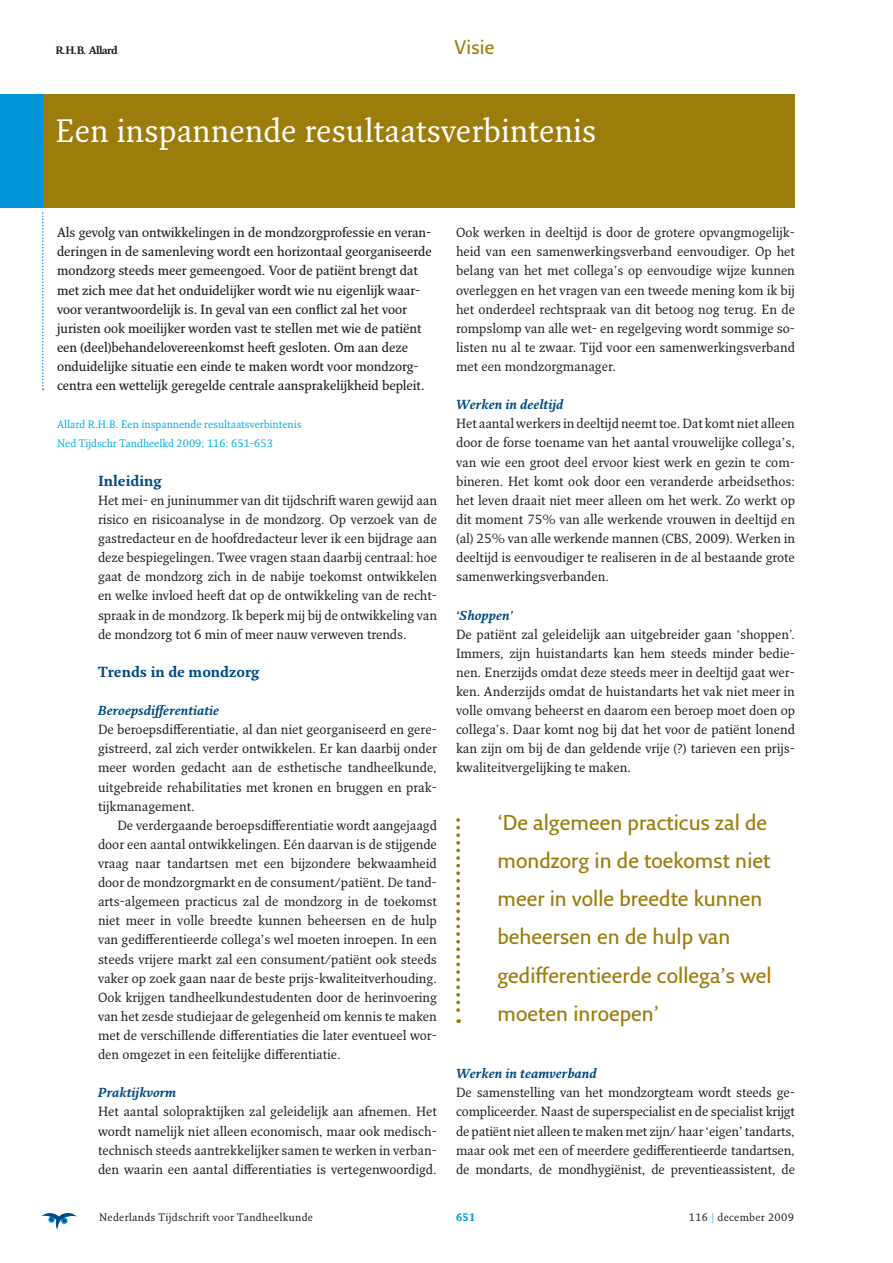
<style>
.page{position:relative;width:893px;height:1263px;background:#fff}
.page>*{position:absolute;margin:0;border:0;box-sizing:border-box;transform-origin:0 0}
.t1{font:31.5px "Fresco Plus Pro";color:#fff}
.t2{font:600 21px/38.2px "Fresco Sans Plus Pro";color:#9c7d0c}
.t3{font:600 19.05px "Fresco Sans Plus Pro";letter-spacing:.015em;color:#9c7d0c}
.t4{font:700 14.25px "Fresco Plus Pro";color:#004b84}
.t5{font:12.9px/19px "Fresco Plus Pro";color:#231f20;text-align:justify}
.t6{font:600 12.9px/19px "Fresco Plus Pro";color:#231f20}
.t7{font:italic 700 12.75px "Fresco Plus Pro";color:#004b84}
.t8{font:10.5px/19px "Fresco Plus Pro";color:#00aeef}
.t9{font:10.5px "Fresco Plus Pro";letter-spacing:.03em;color:#231f20}
.t10{font:700 10.5px "Fresco Plus Pro";letter-spacing:-.06em;color:#231f20}
.t11{font:700 10.5px "Fresco Plus Pro";color:#0095da}
.s1{color:#0095da}
</style>
<div class="page">
<svg style="left:41px;top:1213px;width:36px;height:17px"></svg>
<div style="left:43px;top:94px;width:752px;height:114px;background:#9c7d0c"></div>
<div style="left:0;top:94px;width:43px;height:114px;background:#0095da"></div>
<svg style="left:42px;top:213px;width:2px;height:177px"></svg>
<svg style="left:456px;top:820px;width:4px;height:203px"></svg>
<p class="t10" style="left:55px;top:46px;width:64px">R.H.B. Allard</p>
<h3 class="t3" style="left:455px;top:39px;width:41px">Visie</h3>
<h1 class="t1" style="left:55px;top:117px;width:542px">Een inspannende resultaatsverbintenis</h1>
<p class="t6" style="left:57px;top:224px;width:376px">Als gevolg van ontwikkelingen in de mondzorgprofessie en veran&shy;deringen in de samenleving wordt een horizontaal georganiseerde mondzorg steeds meer gemeengoed. Voor de patiënt brengt dat met zich mee dat het onduidelijker wordt wie nu eigenlijk waar&shy;voor verantwoordelijk is. In geval van een conflict zal het voor juristen ook moeilijker worden vast te stellen met wie de patiënt een (deel)behandelovereenkomst heeft gesloten. Om aan deze onduidelijke situatie een einde te maken wordt voor mondzorg&shy;centra een wettelijk geregelde centrale aansprakelijkheid bepleit.</p>
<p class="t8" style="left:57px;top:416px;width:246px">Allard R.H.B. Een inspannende resultaatsverbintenis<br>Ned Tijdschr Tandheelkd 2009; 116: 651-653</p>
<p class="t4" style="left:98px;top:475px;width:65px">Inleiding</p>
<p class="t5" style="left:98px;top:492px;width:340px">Het mei- en juninummer van dit tijdschrift waren gewijd aan risico en risicoanalyse in de mondzorg. Op verzoek van de gastredacteur en de hoofdredacteur lever ik een bijdrage aan deze bespiegelingen. Twee vragen staan daarbij centraal: hoe gaat de mondzorg zich in de nabije toekomst ontwikkelen en welke invloed heeft dat op de ontwikkeling van de recht&shy;spraak in de mondzorg. Ik beperk mij bij de ontwikkeling van de mondzorg tot 6 min of meer nauw verweven trends.</p>
<p class="t4" style="left:98px;top:666px;width:163px">Trends in de mondzorg</p>
<p class="t7" style="left:98px;top:705px;width:123px">Beroepsdifferentiatie</p>
<p class="t5" style="left:98px;top:721px;width:340px">De beroepsdifferentiatie, al dan niet georganiseerd en gere&shy;gistreerd, zal zich verder ontwikkelen. Er kan daarbij onder meer worden gedacht aan de esthetische tandheelkunde, uitgebreide rehabilitaties met kronen en bruggen en prak&shy;tijkmanagement.</p>
<p class="t5" style="left:98px;top:817px;width:340px;text-indent:19px">De verdergaande beroepsdifferentiatie wordt aangejaagd door een aantal ontwikkelingen. Eén daarvan is de stijgende vraag naar tandartsen met een bijzondere bekwaamheid door de mondzorgmarkt en de consument/patiënt. De tand&shy;arts-algemeen practicus zal de mondzorg in de toekomst niet meer in volle breedte kunnen beheersen en de hulp van gedifferentieerde collega’s wel moeten inroepen. In een steeds vrijere markt zal een consument/patiënt ook steeds vaker op zoek gaan naar de beste prijs-kwaliteitverhouding.<br>Ook krijgen tandheelkundestudenten door de herinvoering van het zesde studiejaar de gelegenheid om kennis te maken met de verschillende differentiaties die later eventueel wor&shy;den omgezet in een feitelijke differentiatie.</p>
<p class="t7" style="left:98px;top:1087px;width:80px">Praktijkvorm</p>
<p class="t5" style="left:98px;top:1103px;width:340px">Het aantal solopraktijken zal geleidelijk aan afnemen. Het wordt namelijk niet alleen economisch, maar ook medisch&shy;technisch steeds aantrekkelijker samen te werken in verban&shy;den waarin een aantal differentiaties is vertegenwoordigd.</p>
<p class="t5" style="left:456px;top:224px;width:340px">Ook werken in deeltijd is door de grotere opvangmogelijk&shy;heid van een samenwerkingsverband eenvoudiger. Op het belang van het met collega’s op eenvoudige wijze kunnen overleggen en het vragen van een tweede mening kom ik bij het onderdeel rechtspraak van dit betoog nog terug. En de rompslomp van alle wet- en regelgeving wordt sommige so&shy;listen nu al te zwaar. Tijd voor een samenwerkingsverband met een mondzorgmanager.</p>
<p class="t7" style="left:456px;top:399px;width:109px">Werken in deeltijd</p>
<p class="t5" style="left:456px;top:415px;width:340px">Het aantal werkers in deeltijd neemt toe. Dat komt niet alleen door de forse toename van het aantal vrouwelijke collega’s, van wie een groot deel ervoor kiest werk en gezin te com&shy;bineren. Het komt ook door een veranderde arbeidsethos: het leven draait niet meer alleen om het werk. Zo werkt op dit moment 75% van alle werkende vrouwen in deeltijd en (al) 25% van alle werkende mannen (CBS, 2009). Werken in deeltijd is eenvoudiger te realiseren in de al bestaande grote samenwerkingsverbanden.</p>
<p class="t7" style="left:456px;top:610px;width:59px">‘Shoppen’</p>
<p class="t5" style="left:456px;top:626px;width:340px">De patiënt zal geleidelijk aan uitgebreider gaan ‘shoppen’.<br>Immers, zijn huistandarts kan hem steeds minder bedie&shy;nen. Enerzijds omdat deze steeds meer in deeltijd gaat wer&shy;ken. Anderzijds omdat de huistandarts het vak niet meer in volle omvang beheerst en daarom een beroep moet doen op collega’s. Daar komt nog bij dat het voor de patiënt lonend kan zijn om bij de dan geldende vrije (?) tarieven een prijs&shy;kwaliteitvergelijking te maken.</p>
<h2 class="t2" style="left:497px;top:805px;width:276px">‘De algemeen practicus zal de mondzorg in de toekomst niet meer in volle breedte kunnen beheersen en de hulp van gedifferentieerde collega’s wel moeten inroepen’</h2>
<p class="t7" style="left:456px;top:1068px;width:142px">Werken in teamverband</p>
<p class="t5" style="left:456px;top:1084px;width:340px">De samenstelling van het mondzorgteam wordt steeds ge&shy;compliceerder. Naast de superspecialist en de specialist krijgt de patiënt niet alleen te maken met zijn/ haar ‘eigen’ tandarts, maar ook met een of meerdere gedifferentieerde tandartsen, de mondarts, de mondhygiënist, de preventieassistent, de</p>
<p class="t9" style="left:99px;top:1213px;width:215px">Nederlands Tijdschrift voor Tandheelkunde</p>
<p class="t11" style="left:456px;top:1213px;width:21px">651</p>
<p class="t9" style="left:688px;top:1213px;width:107px">116 <span class="s1">|</span> december 2009</p>
</div>
